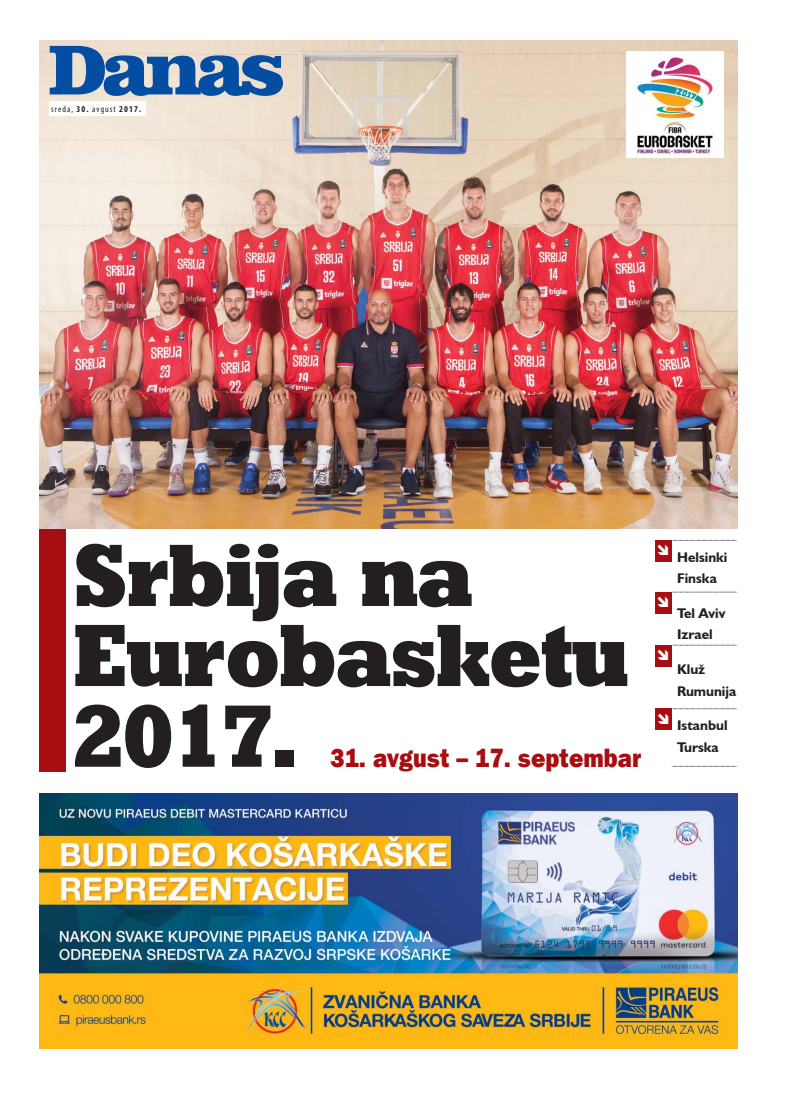
<style>
.page{position:relative;width:794px;height:1098px;background:#fff}
.page>*{position:absolute;margin:0;border:0;box-sizing:border-box;transform-origin:0 0}
.t1{font:900 88px/80.3px "Geo Slab";color:#231f20;scale:.9 1}
.t2{font:800 26px "Frankfurt Gothic";color:#a70e12;scale:.9 1}
.t3{font:700 14px/21.6px "Humanist 521";color:#231f20}
.t4{font:9px "Myriad YU Pro Cond";letter-spacing:.115em;color:#231f20}
.s1{font-weight:700}
</style>
<div class="page">
<div style="left:40px;top:486px;width:26px;height:285px;background:#a70e12"></div>
<img style="left:40px;top:41px;width:697px;height:487px">
<svg style="left:50px;top:46px;width:233px;height:50px;background:#6188b3"></svg>
<div style="left:49px;top:101px;width:97px;height:15px;background:#fff"></div>
<img style="left:40px;top:793px;width:697px;height:254px">
<img style="left:627px;top:51px;width:96px;height:106px">
<div style="left:655px;top:540px;width:16px;height:21px;background:#a70e12"></div>
<div style="left:655px;top:592px;width:16px;height:21px;background:#a70e12"></div>
<div style="left:655px;top:645px;width:16px;height:21px;background:#a70e12"></div>
<div style="left:655px;top:708px;width:16px;height:21px;background:#a70e12"></div>
<svg style="left:673px;top:765px;width:63px;height:1px"></svg>
<svg style="left:671px;top:540px;width:66px;height:14px"></svg>
<svg style="left:671px;top:591px;width:66px;height:15px"></svg>
<svg style="left:671px;top:644px;width:66px;height:15px"></svg>
<svg style="left:671px;top:708px;width:66px;height:15px"></svg>
<p class="t4" style="left:51px;top:106px;width:92px">sreda, <span class="s1">30.</span> avgust <span class="s1">2017.</span></p>
<h1 class="t1" style="left:74px;top:533px;width:618px">Srbija na<br>Eurobasketu<br>2017.</h1>
<h2 class="t2" style="left:330px;top:740px;width:347px">31. avgust – 17. septembar</h2>
<p class="t3" style="left:677px;top:545px;width:52px">Helsinki<br>Finska</p>
<p class="t3" style="left:677px;top:601px;width:50px">Tel Aviv<br>Izrael</p>
<p class="t3" style="left:677px;top:658px;width:61px">Klu`<br>Rumunija</p>
<p class="t3" style="left:677px;top:714px;width:52px">Istanbul<br>Turska</p>
</div>
